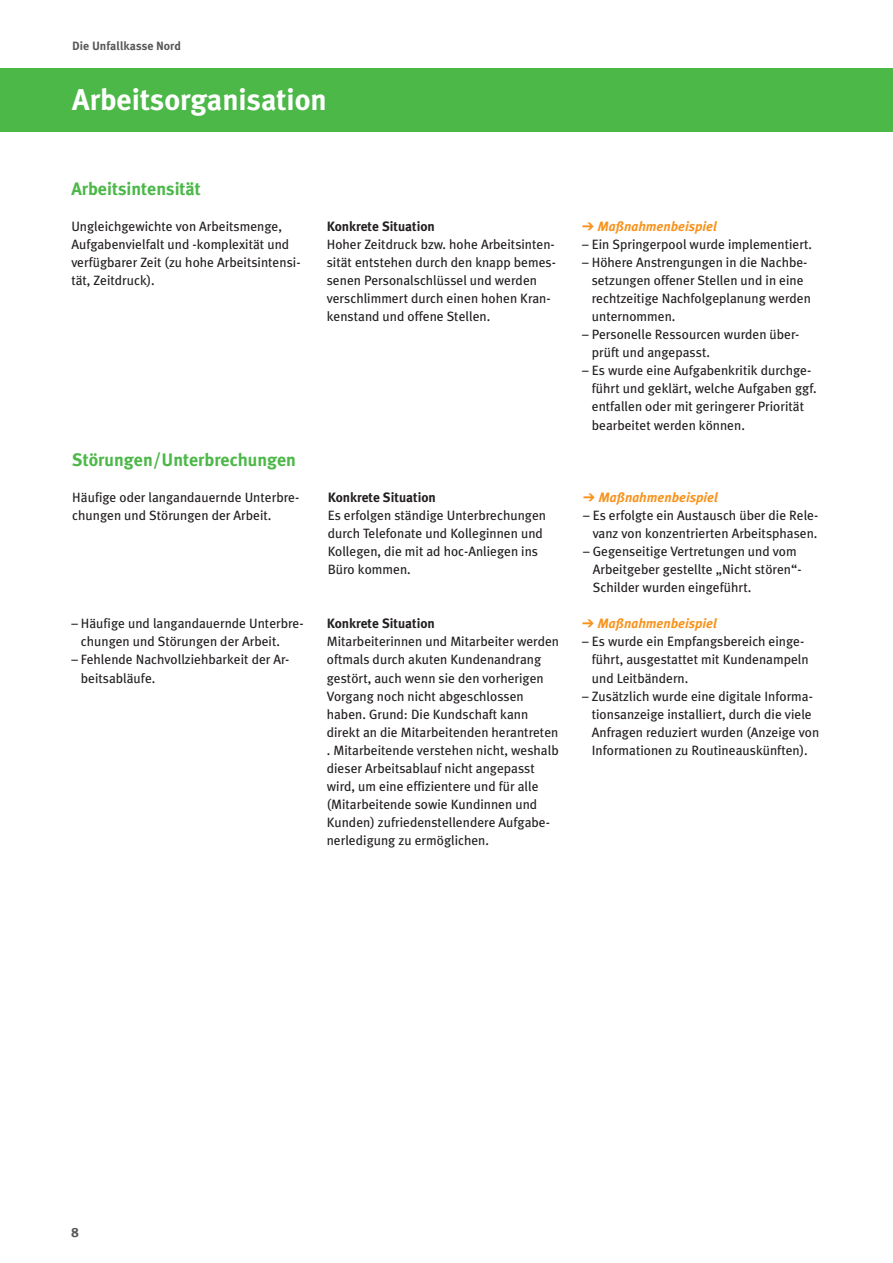
<style>
.page{position:relative;width:893px;height:1263px;background:#fff}
.page>*{position:absolute;margin:0;border:0;box-sizing:border-box;transform-origin:0 0}
.Ü_1{font:700 30px "Meta Plus";color:#fff}
.Ü_2{font:700 18px "Meta Plus";color:#4cb848}
.Fließtext{font:13.5px/18.1px "Meta Plus";color:#231f20}
.Ü3_schwarz{font:700 13.5px "Meta Plus";color:#231f20}
.Ü3_schwarz-2{font:italic 700 13.5px "Meta Plus";color:#f7931d}
.Fließtext-2{font:italic 700 13.5px "Meta Plus";color:#f7931d}
.t1{font:700 13.5px "Meta Plus";color:#57585a}
.t2{font:700 12px "Meta Plus";color:#57585a}
</style>
<div class="page">
<div style="left:0;top:68px;width:893px;height:64px;background:#4cb848"></div>
<p class="t2" style="left:72px;top:39px;width:110px">Die Unfallkasse Nord</p>
<h1 class="Ü_1" style="left:72px;top:83px;width:256px">Arbeitsorganisation</h1>
<h2 class="Ü_2" style="left:71px;top:178px;width:131px">Arbeitsintensität</h2>
<p class="Fließtext" style="left:71px;top:217px;width:231px">Ungleichgewichte von Arbeitsmenge, Aufgabenvielfalt und -komplexität und verfügbarer Zeit (zu hohe Arbeitsintensi&shy;tät, Zeitdruck).</p>
<h3 class="Ü3_schwarz" style="left:327px;top:218px;width:110px">Konkrete Situation</h3>
<p class="Fließtext" style="left:327px;top:235px;width:231px">Hoher Zeitdruck bzw. hohe Arbeitsinten&shy;sität entstehen durch den knapp bemes&shy;senen Personalschlüssel und werden verschlimmert durch einen hohen Kran&shy;kenstand und offene Stellen.</p>
<h2 class="Ü_2" style="left:72px;top:449px;width:225px">Störungen/Unterbrechungen</h2>
<p class="Fließtext" style="left:72px;top:488px;width:228px">Häufige oder langandauernde Unterbre&shy;chungen und Störungen der Arbeit.</p>
<h3 class="Ü3_schwarz" style="left:328px;top:489px;width:110px">Konkrete Situation</h3>
<p class="Fließtext" style="left:328px;top:506px;width:220px">Es erfolgen ständige Unterbrechungen durch Telefonate und Kolleginnen und<br>Kollegen, die mit ad hoc-Anliegen ins<br>Büro kommen.</p>
<p class="Fließtext" style="left:81px;top:614px;width:224px;text-indent:-10px">– Häufige und langandauernde Unterbre&shy;chungen und Störungen der Arbeit.</p>
<p class="Fließtext" style="left:81px;top:650px;width:210px;text-indent:-10px">– Fehlende Nachvollziehbarkeit der Ar&shy;beitsabläufe.</p>
<h3 class="Ü3_schwarz" style="left:327px;top:616px;width:110px">Konkrete Situation</h3>
<p class="Fließtext" style="left:327px;top:632px;width:234px">Mitarbeiterinnen und Mitarbeiter werden oftmals durch akuten Kundenandrang gestört, auch wenn sie den vorherigen Vorgang noch nicht abgeschlossen haben. Grund: Die Kundschaft kann direkt an die Mitarbeitenden herantreten . Mitarbeitende verstehen nicht, weshalb dieser Arbeitsablauf nicht angepasst wird, um eine effizientere und für alle (Mitarbeitende sowie Kundinnen und Kunden) zufriedenstellendere Aufgabe&shy;nerledigung zu ermöglichen.</p>
<h3 class="Ü3_schwarz-2" style="left:597px;top:218px;width:121px">Maßnahmenbeispiel</h3>
<p class="Fließtext" style="left:582px;top:235px;width:231px">– Ein Springerpool wurde implementiert.</p>
<p class="Fließtext" style="left:592px;top:253px;width:221px;text-indent:-10px">– Höhere Anstrengungen in die Nachbe&shy;setzungen offener Stellen und in eine rechtzeitige Nachfolgeplanung werden unternommen.</p>
<p class="Fließtext" style="left:592px;top:325px;width:209px;text-indent:-10px">– Personelle Ressourcen wurden über&shy;prüft und angepasst.</p>
<p class="Fließtext" style="left:592px;top:361px;width:226px;text-indent:-10px">– Es wurde eine Aufgabenkritik durchge&shy;führt und geklärt, welche Aufgaben ggf. entfallen oder mit geringerer Priorität bearbeitet werden können.</p>
<h3 class="Ü3_schwarz-2" style="left:598px;top:489px;width:121px">Maßnahmenbeispiel</h3>
<p class="Fließtext" style="left:583px;top:506px;width:237px;text-align:right">– Es erfolgte ein Austausch über die Rele&shy;vanz von konzentrierten Arbeitsphasen.</p>
<p class="Fließtext" style="left:593px;top:542px;width:210px;text-indent:-10px">– Gegenseitige Vertretungen und vom<br>Arbeitgeber gestellte „Nicht stören“-<br>Schilder wurden eingeführt.</p>
<p class="Fließtext-2" style="left:597px;top:616px;width:121px">Maßnahmenbeispiel</p>
<p class="Fließtext" style="left:592px;top:632px;width:218px;text-indent:-10px">– Es wurde ein Empfangsbereich einge&shy;führt, ausgestattet mit Kundenampeln und Leitbändern.</p>
<p class="Fließtext" style="left:592px;top:687px;width:229px;text-indent:-10px">– Zusätzlich wurde eine digitale Informa&shy;tionsanzeige installiert, durch die viele Anfragen reduziert wurden (Anzeige von Informationen zu Routineauskünften).</p>
<p class="t1" style="left:71px;top:1225px;width:10px">8</p>
</div>
